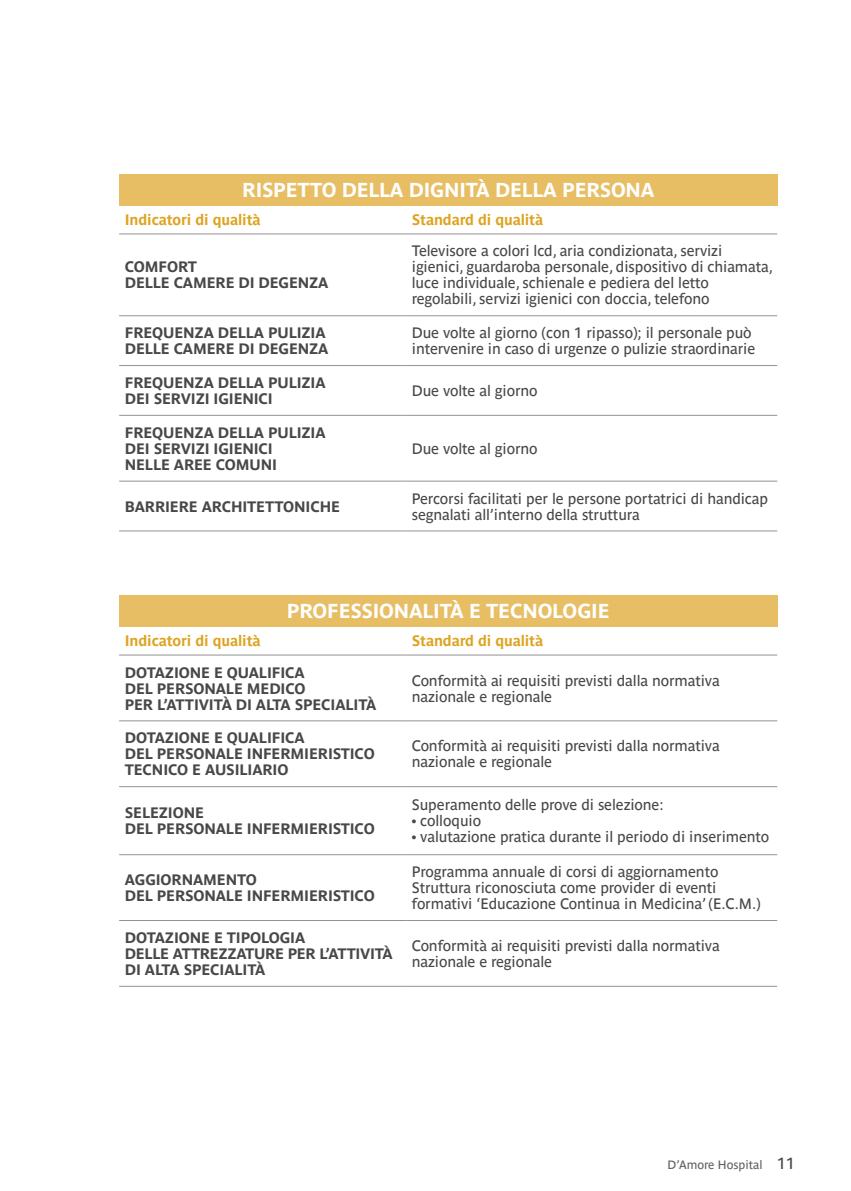
<style>
.page{position:relative;width:851px;height:1191px;background:#fff}
.page>*{position:absolute;margin:0;border:0;box-sizing:border-box;transform-origin:0 0}
.t1{font:700 20px "Parisine Ptf";letter-spacing:-.01em;color:#fff}
.t2{font:15px/16px "Parisine Ptf";letter-spacing:-.01em;color:#484848}
.t3{font:700 15px/16px "Parisine Ptf";letter-spacing:-.01em;color:#484848}
.t4{font:700 15px "Parisine Ptf";letter-spacing:-.01em;color:#dda421}
.t5{font:12px "Parisine Ptf";color:#636363}
.s1{font-size:16px;color:#484848}
</style>
<div class="page">
<div style="left:119px;top:174px;width:658px;height:32px;background:#e8be64"></div>
<hr style="left:119px;top:480px;width:287px;height:1px;background:#939393">
<hr style="left:406px;top:480px;width:371px;height:1px;background:#939393">
<hr style="left:119px;top:530px;width:287px;height:1px;background:#939393">
<hr style="left:406px;top:530px;width:371px;height:1px;background:#939393">
<hr style="left:119px;top:415px;width:287px;height:1px;background:#939393">
<hr style="left:406px;top:415px;width:371px;height:1px;background:#939393">
<hr style="left:119px;top:365px;width:287px;height:1px;background:#939393">
<hr style="left:406px;top:365px;width:371px;height:1px;background:#939393">
<hr style="left:119px;top:315px;width:287px;height:1px;background:#939393">
<hr style="left:406px;top:315px;width:371px;height:1px;background:#939393">
<hr style="left:119px;top:233px;width:287px;height:1px;background:#939393">
<hr style="left:406px;top:233px;width:371px;height:1px;background:#939393">
<div style="left:119px;top:595px;width:658px;height:31px;background:#e8be64"></div>
<hr style="left:119px;top:654px;width:287px;height:1px;background:#939393">
<hr style="left:406px;top:654px;width:371px;height:1px;background:#939393">
<hr style="left:119px;top:720px;width:287px;height:1px;background:#939393">
<hr style="left:406px;top:720px;width:371px;height:1px;background:#939393">
<hr style="left:119px;top:786px;width:287px;height:1px;background:#939393">
<hr style="left:406px;top:786px;width:371px;height:1px;background:#939393">
<hr style="left:119px;top:854px;width:287px;height:1px;background:#939393">
<hr style="left:406px;top:854px;width:371px;height:1px;background:#939393">
<hr style="left:119px;top:920px;width:287px;height:1px;background:#939393">
<hr style="left:406px;top:920px;width:371px;height:1px;background:#939393">
<hr style="left:119px;top:985px;width:287px;height:1px;background:#939393">
<hr style="left:406px;top:985px;width:371px;height:1px;background:#939393">
<h1 class="t1" style="left:242px;top:175px;width:414px">RISPETTO DELLA DIGNITÀ DELLA PERSONA</h1>
<p class="t4" style="left:125px;top:209px;width:137px">Indicatori di qualità</p>
<p class="t4" style="left:412px;top:209px;width:133px">Standard di qualità</p>
<p class="t3" style="left:125px;top:258px;width:205px">COMFORT<br>DELLE CAMERE DI DEGENZA</p>
<p class="t2" style="left:412px;top:242px;width:362px">Televisore a colori lcd, aria condizionata, servizi igienici, guardaroba personale, dispositivo di chiamata, luce individuale, schienale e pediera del letto regolabili, servizi igienici con doccia, telefono</p>
<p class="t3" style="left:125px;top:323px;width:205px">FREQUENZA DELLA PULIZIA<br>DELLE CAMERE DI DEGENZA</p>
<p class="t2" style="left:412px;top:323px;width:345px">Due volte al giorno (con 1 ripasso); il personale può intervenire in caso di urgenze o pulizie straordinarie</p>
<p class="t3" style="left:125px;top:373px;width:202px">FREQUENZA DELLA PULIZIA<br>DEI SERVIZI IGIENICI</p>
<p class="t2" style="left:412px;top:381px;width:127px">Due volte al giorno</p>
<p class="t3" style="left:125px;top:423px;width:202px">FREQUENZA DELLA PULIZIA<br>DEI SERVIZI IGIENICI<br>NELLE AREE COMUNI</p>
<p class="t2" style="left:412px;top:439px;width:127px">Due volte al giorno</p>
<p class="t3" style="left:125px;top:497px;width:217px">BARRIERE ARCHITETTONICHE</p>
<p class="t2" style="left:412px;top:489px;width:357px">Percorsi facilitati per le persone portatrici di handicap segnalati all’interno della struttura</p>
<h1 class="t1" style="left:287px;top:596px;width:324px">PROFESSIONALITÀ E TECNOLOGIE</h1>
<p class="t4" style="left:125px;top:630px;width:137px">Indicatori di qualità</p>
<p class="t4" style="left:412px;top:630px;width:133px">Standard di qualità</p>
<p class="t3" style="left:125px;top:663px;width:253px">DOTAZIONE E QUALIFICA<br>DEL PERSONALE MEDICO<br>PER L’ATTIVITÀ DI ALTA SPECIALITÀ</p>
<p class="t2" style="left:412px;top:671px;width:309px">Conformità ai requisiti previsti dalla normativa nazionale e regionale</p>
<p class="t3" style="left:125px;top:728px;width:251px">DOTAZIONE E QUALIFICA<br>DEL PERSONALE INFERMIERISTICO<br>TECNICO E AUSILIARIO</p>
<p class="t2" style="left:412px;top:736px;width:309px">Conformità ai requisiti previsti dalla normativa nazionale e regionale</p>
<p class="t3" style="left:125px;top:803px;width:251px">SELEZIONE<br>DEL PERSONALE INFERMIERISTICO</p>
<p class="t2" style="left:412px;top:795px;width:253px">Superamento delle prove di selezione:</p>
<p class="t2" style="left:412px;top:811px;width:71px">• colloquio</p>
<p class="t2" style="left:412px;top:827px;width:359px">• valutazione pratica durante il periodo di inserimento</p>
<p class="t3" style="left:125px;top:870px;width:251px">AGGIORNAMENTO<br>DEL PERSONALE INFERMIERISTICO</p>
<p class="t2" style="left:412px;top:862px;width:350px">Programma annuale di corsi di aggiornamento<br>Struttura riconosciuta come provider di eventi formativi ‘Educazione Continua in Medicina’ (E.C.M.)</p>
<p class="t3" style="left:125px;top:928px;width:269px">DOTAZIONE E TIPOLOGIA<br>DELLE ATTREZZATURE PER L’ATTIVITÀ<br>DI ALTA SPECIALITÀ</p>
<p class="t2" style="left:412px;top:936px;width:309px">Conformità ai requisiti previsti dalla normativa nazionale e regionale</p>
<p class="t5" style="left:667px;top:1155px;width:129px">D’Amore Hospital <span class="s1">11</span></p>
</div>
